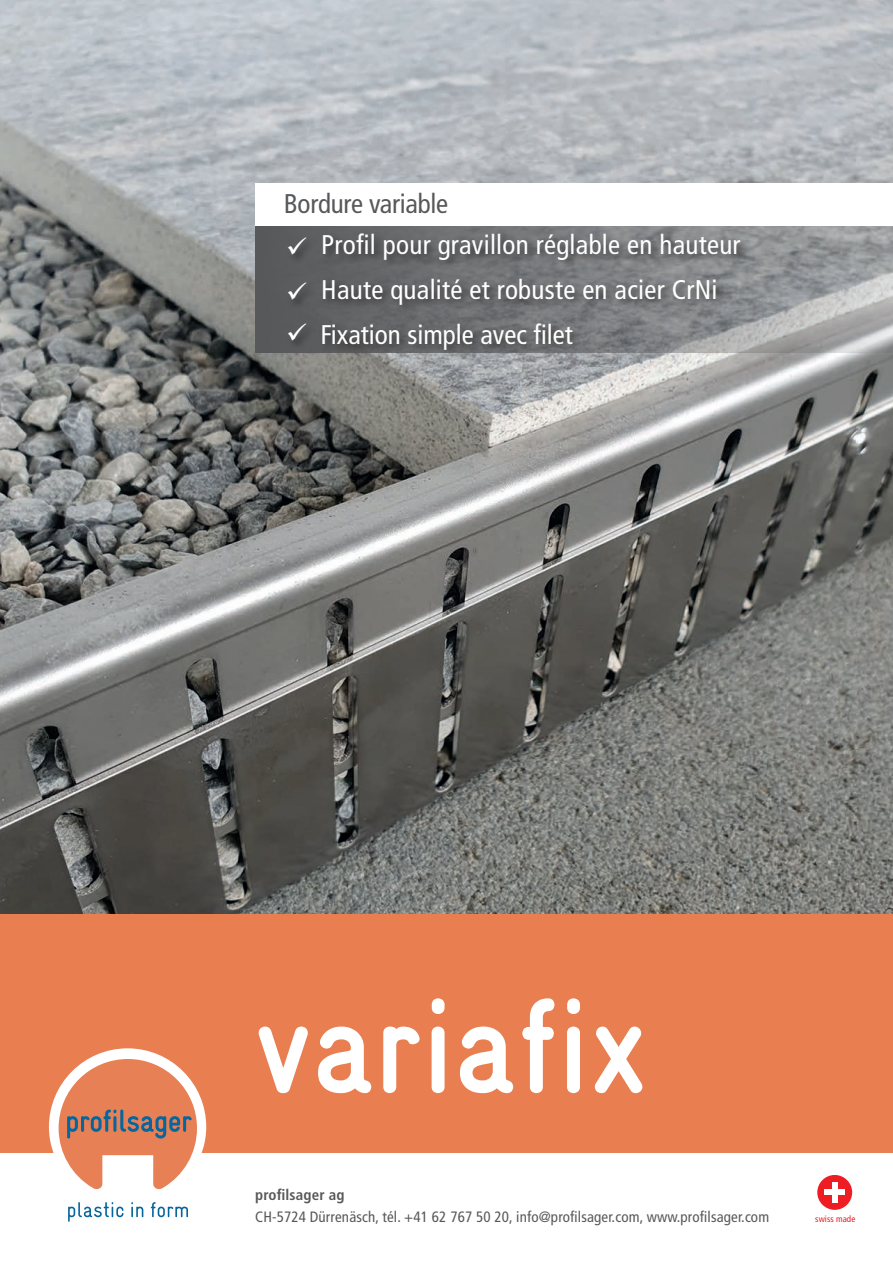
<style>
.page{position:relative;width:893px;height:1263px;background:#fff}
.page>*{position:absolute;margin:0;border:0;box-sizing:border-box;transform-origin:0 0}
.t1{font:700 condensed 135px "Gravur";color:#fff}
.t2{font:condensed 27px "Frutiger LT Com";letter-spacing:.01em;color:#fff}
.t3{font:condensed 27px "Frutiger LT Com";letter-spacing:-.01em;color:#57585a}
.t4{font:condensed 15px "Frutiger LT Com";letter-spacing:.01em;color:#57585a}
.t5{font:700 condensed 15px "Frutiger LT Com";letter-spacing:.01em;color:#57585a}
.t6{font:condensed 9px "Frutiger LT Com";letter-spacing:.01em;color:#ee1d23}
</style>
<div class="page">
<img style="left:0;top:0;width:893px;height:914px">
<div style="left:0;top:914px;width:893px;height:239px;background:#e97e51"></div>
<div style="left:817px;top:1175px;width:35px;height:35px;background:#ee1d23;border-radius:50%"></div>
<div style="left:832px;top:1182px;width:5px;height:21px;background:#fff"></div>
<div style="left:824px;top:1189px;width:21px;height:6px;background:#fff"></div>
<svg style="left:49px;top:1048px;width:157px;height:174px"></svg>
<svg style="left:255px;top:225px;width:638px;height:128px;background:#959798"></svg>
<div style="left:286px;top:231px;width:465px;height:130px;background:#231f20;opacity:.75"></div>
<div style="left:255px;top:183px;width:638px;height:42px;background:#fff"></div>
<p class="t3" style="left:284px;top:188px;width:166px">Bordure variable</p>
<p class="t2" style="left:286px;top:229px;width:456px">✓ Profil pour gravillon réglable en hauteur</p>
<p class="t2" style="left:286px;top:274px;width:433px">✓ Haute qualité et robuste en acier CrNi</p>
<p class="t2" style="left:286px;top:319px;width:288px">✓ Fixation simple avec filet</p>
<h1 class="t1" style="left:254px;top:971px;width:395px">variafix</h1>
<p class="t5" style="left:255px;top:1186px;width:91px">profilsager ag</p>
<p class="t4" style="left:255px;top:1208px;width:516px">CH-5724 Dürrenäsch, tél. +41 62 767 50 20, info@profilsager.com, www.profilsager.com</p>
<p class="t6" style="left:815px;top:1213px;width:42px">swiss made</p>
</div>
